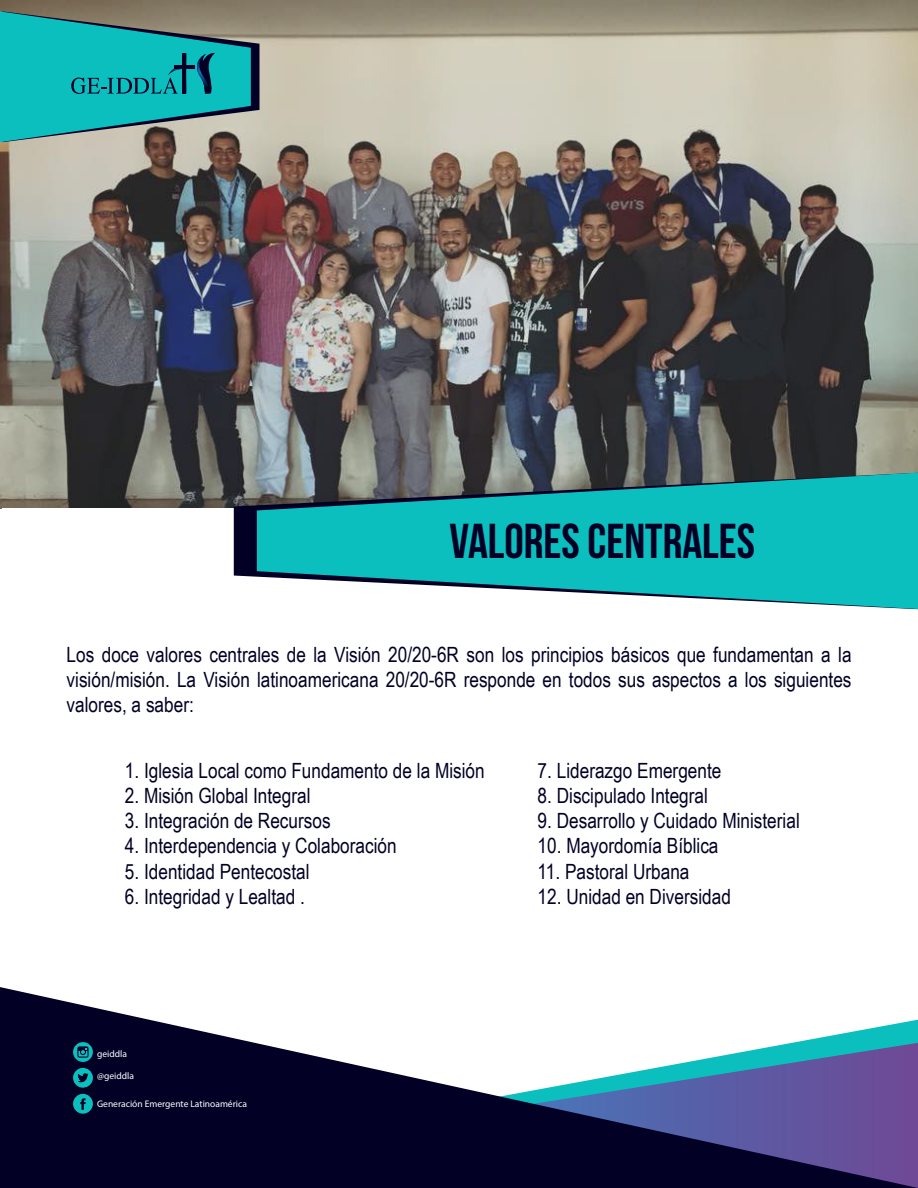
<style>
.page{position:relative;width:918px;height:1188px;background:#fff}
.page>*{position:absolute;margin:0;border:0;box-sizing:border-box;transform-origin:0 0}
.t1{font:700 48.9px "Bebas Neue";color:#020025}
.t2{font:21px/25.2px "Arial Narrow";color:#020025;text-align:justify}
.t3{font:9.6px "Myriad Pro";color:#fff}
</style>
<div class="page">
<img style="left:0;top:0;width:918px;height:508px">
<svg style="left:0;top:987px;width:918px;height:201px;fill:#020025"></svg>
<svg style="left:234px;top:473px;width:23px;height:104px;background:#23233b"></svg>
<svg style="left:257px;top:473px;width:661px;height:136px;background:#32b5b5"></svg>
<svg style="left:0;top:11px;width:260px;height:131px;background:#2fa5a3"></svg>
<svg style="left:73px;top:1068px;width:20px;height:20px"></svg>
<svg style="left:73px;top:1042px;width:20px;height:20px"></svg>
<svg style="left:73px;top:1094px;width:20px;height:20px"></svg>
<h1 class="t1" style="left:450px;top:514px;width:307px">VALORES CENTRALES</h1>
<p class="t2" style="left:67px;top:641px;width:787px">Los doce valores centrales de la Visión 20/20-6R son los principios básicos que fundamentan a la visión/misión. La Visión latinoamericana 20/20-6R responde en todos sus aspectos a los siguientes valores, a saber:</p>
<p class="t2" style="left:125px;top:757px;width:361px">1. Iglesia Local como Fundamento de la Misión</p>
<p class="t2" style="left:125px;top:782px;width:187px">2. Misión Global Integral</p>
<p class="t2" style="left:125px;top:807px;width:207px">3. Integración de Recursos</p>
<p class="t2" style="left:125px;top:833px;width:273px">4. Interdependencia y Colaboración</p>
<p class="t2" style="left:125px;top:858px;width:186px">5. Identidad Pentecostal</p>
<p class="t2" style="left:125px;top:883px;width:181px">6. Integridad y Lealtad .</p>
<p class="t2" style="left:538px;top:757px;width:185px">7. Liderazgo Emergente</p>
<p class="t2" style="left:538px;top:782px;width:172px">8. Discipulado Integral</p>
<p class="t2" style="left:538px;top:807px;width:264px">9. Desarrollo y Cuidado Ministerial</p>
<p class="t2" style="left:538px;top:833px;width:182px">10. Mayordomía Bíblica</p>
<p class="t2" style="left:538px;top:858px;width:153px">11. Pastoral Urbana</p>
<p class="t2" style="left:538px;top:883px;width:195px">12. Unidad en Diversidad</p>
<p class="t3" style="left:97px;top:1048px;width:31px">geiddla</p>
<p class="t3" style="left:97px;top:1070px;width:38px">@geiddla</p>
<p class="t3" style="left:97px;top:1098px;width:151px">Generación Emergente Latinoamérica</p>
</div>
